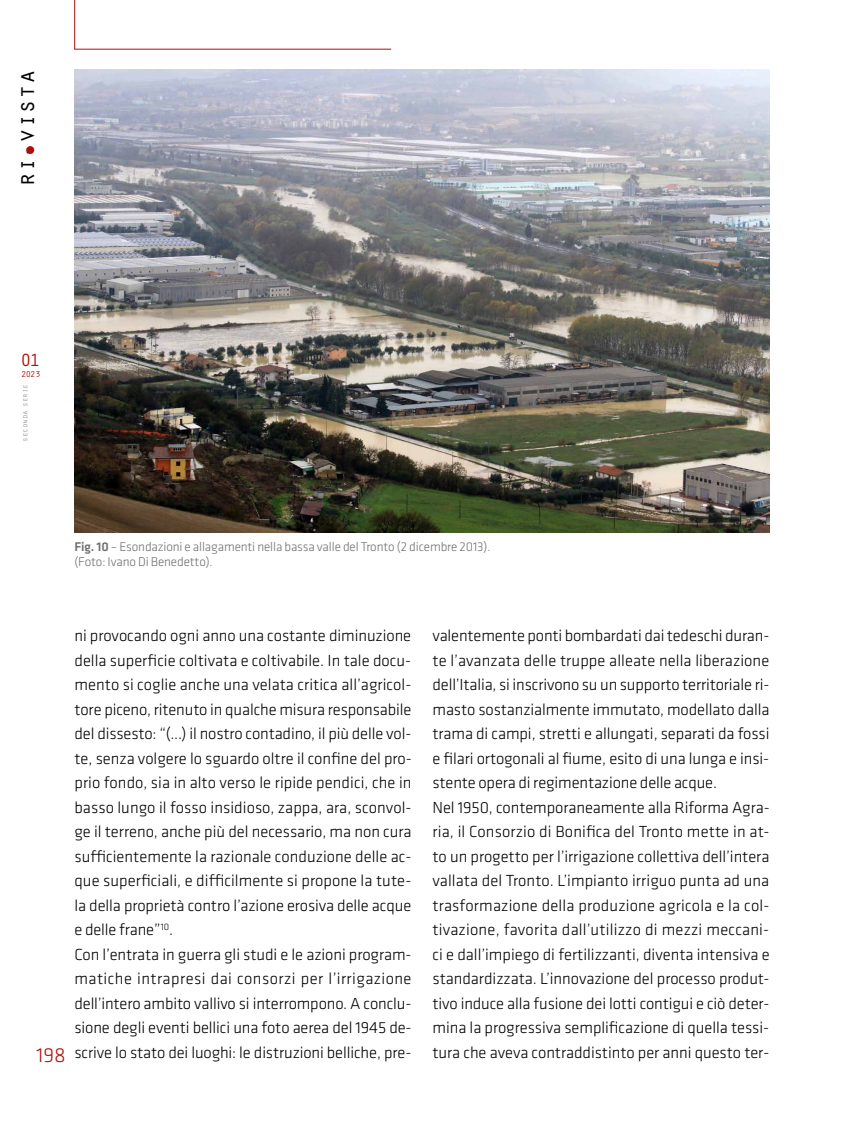
<style>
.page{position:relative;width:844px;height:1141px;background:#fff}
.page>*{position:absolute;margin:0;border:0;box-sizing:border-box;transform-origin:0 0}
.t1{font:24.5px "Orator Std";color:#000}
.t2{font:300 21px "Klavika";color:#ae0f0a}
.t3{font:18.38px "Orator Std";color:#ae0f0a}
.t4{font:300 16.62px/24.5px "Klavika";letter-spacing:-.005em;color:#000}
.t5{font:300 13.12px/15.8px "Klavika";letter-spacing:-.01em;color:#706f6f}
.t6{font:8.75px "Orator Std";color:#ae0f0a}
.t7{font:7.88px "Orator Std";letter-spacing:-.025em;color:#9d9d9c}
.s1{font-weight:500}
</style>
<div class="page">
<svg style="left:74px;top:0;width:317px;height:50px"></svg>
<div style="left:26px;top:146px;width:8px;height:8px;background:#ae0f0a;border-radius:50%"></div>
<img style="left:74px;top:69px;width:695px;height:463px">
<h1 class="t1" style="left:9px;top:187px;width:119px;rotate:-90deg">ri-vista</h1>
<p class="t3" style="left:20px;top:347px;width:22px">01</p>
<p class="t6" style="left:21px;top:368px;width:21px">2023</p>
<p class="t7" style="left:19px;top:442px;width:59px;rotate:-90deg">seconda serie</p>
<p class="t5" style="left:74px;top:539px;width:417px"><span class="s1">Fig. 10</span> – Esondazioni e allagamenti nella bassa valle del Tronto (2 dicembre 2013). (Foto: Ivano Di Benedetto).</p>
<p class="t2" style="left:37px;top:1044px;width:31px">198</p>
<p class="t4" style="left:74px;top:624px;width:339px">ni provocando ogni anno una costante diminuzione della superficie coltivata e coltivabile. In tale docu&shy;mento si coglie anche una velata critica all’agricol&shy;tore piceno, ritenuto in qualche misura responsabile del dissesto: “(...) il nostro contadino, il più delle vol&shy;te, senza volgere lo sguardo oltre il confine del pro&shy;prio fondo, sia in alto verso le ripide pendici, che in basso lungo il fosso insidioso, zappa, ara, sconvol&shy;ge il terreno, anche più del necessario, ma non cura sufficientemente la razionale conduzione delle ac&shy;que superficiali, e difficilmente si propone la tute&shy;la della proprietà contro l’azione erosiva delle acque e delle frane”<sup>10</sup>.<br>Con l’entrata in guerra gli studi e le azioni program&shy;matiche intrapresi dai consorzi per l’irrigazione dell’intero ambito vallivo si interrompono. A conclu&shy;sione degli eventi bellici una foto aerea del 1945 de&shy;scrive lo stato dei luoghi: le distruzioni belliche, pre-</p>
<p class="t4" style="left:432px;top:624px;width:338px">valentemente ponti bombardati dai tedeschi duran&shy;te l’avanzata delle truppe alleate nella liberazione dell’Italia, si inscrivono su un supporto territoriale ri&shy;masto sostanzialmente immutato, modellato dalla trama di campi, stretti e allungati, separati da fossi e filari ortogonali al fiume, esito di una lunga e insi&shy;stente opera di regimentazione delle acque.<br>Nel 1950, contemporaneamente alla Riforma Agra&shy;ria, il Consorzio di Bonifica del Tronto mette in at&shy;to un progetto per l’irrigazione collettiva dell’intera vallata del Tronto. L’impianto irriguo punta ad una trasformazione della produzione agricola e la col&shy;tivazione, favorita dall’utilizzo di mezzi meccani&shy;ci e dall’impiego di fertilizzanti, diventa intensiva e standardizzata. L’innovazione del processo produt&shy;tivo induce alla fusione dei lotti contigui e ciò deter&shy;mina la progressiva semplificazione di quella tessi&shy;tura che aveva contraddistinto per anni questo ter-</p>
</div>
